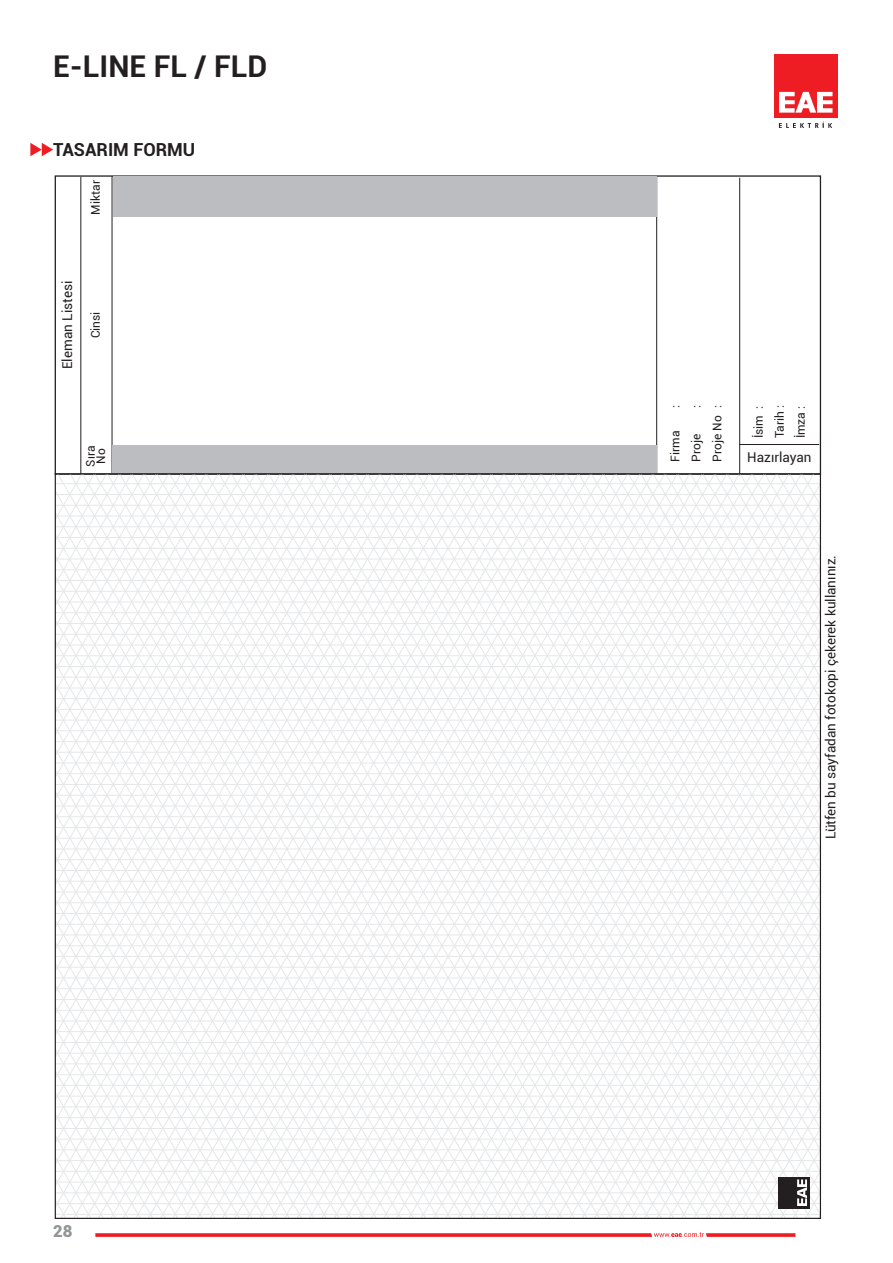
<style>
.page{position:relative;width:893px;height:1263px;background:#fff}
.page>*{position:absolute;margin:0;border:0;box-sizing:border-box;transform-origin:0 0}
.t1{font:700 30px "Roboto";color:#231f20}
.t2{font:700 18px "Roboto";color:#231f20}
.t3{font:900 16.5px "Roboto";color:#939598}
.t4{font:13.5px "Roboto";color:#231f20}
.t5{font:12px/21px "Roboto";color:#231f20;text-align:right}
</style>
<div class="page">
<div style="left:774px;top:54px;width:64px;height:64px;background:#ee1d23"></div>
<svg style="left:779px;top:92px;width:53px;height:21px"></svg>
<svg style="left:779px;top:122px;width:53px;height:6px"></svg>
<svg style="left:95px;top:1232px;width:700px;height:5px"></svg>
<hr style="left:81px;top:177px;width:1px;height:297px;background:#231f20">
<hr style="left:112px;top:176px;width:1px;height:297px;background:#231f20">
<hr style="left:739px;top:178px;width:1px;height:297px;background:#231f20">
<hr style="left:739px;top:444px;width:80px;height:1px;background:#231f20">
<hr style="left:656px;top:176px;width:1px;height:297px;background:#231f20">
<div style="left:112px;top:445px;width:545px;height:27px;background:#bcbdc0"></div>
<div style="left:113px;top:176px;width:543px;height:40px;background:#bcbdc0"></div>
<svg style="left:516px;top:475px;width:153px;height:524px"></svg>
<svg style="left:529px;top:475px;width:140px;height:503px"></svg>
<svg style="left:541px;top:475px;width:278px;height:481px"></svg>
<svg style="left:554px;top:475px;width:265px;height:460px"></svg>
<svg style="left:566px;top:475px;width:253px;height:438px"></svg>
<svg style="left:578px;top:475px;width:241px;height:417px"></svg>
<svg style="left:591px;top:475px;width:228px;height:395px"></svg>
<svg style="left:603px;top:475px;width:216px;height:374px"></svg>
<svg style="left:616px;top:475px;width:203px;height:352px"></svg>
<svg style="left:628px;top:475px;width:191px;height:331px"></svg>
<svg style="left:640px;top:475px;width:179px;height:309px"></svg>
<svg style="left:653px;top:742px;width:166px;height:21px"></svg>
<svg style="left:646px;top:475px;width:173px;height:266px"></svg>
<hr style="left:55px;top:1214px;width:765px;height:1px;background:#e6e7e9">
<hr style="left:55px;top:1203px;width:765px;height:1px;background:#e6e7e9">
<hr style="left:55px;top:1192px;width:765px;height:1px;background:#e6e7e9">
<hr style="left:55px;top:1182px;width:765px;height:1px;background:#e6e7e9">
<hr style="left:55px;top:1171px;width:765px;height:1px;background:#e6e7e9">
<hr style="left:55px;top:1160px;width:765px;height:1px;background:#e6e7e9">
<hr style="left:55px;top:1149px;width:765px;height:1px;background:#e6e7e9">
<hr style="left:55px;top:1139px;width:765px;height:1px;background:#e6e7e9">
<hr style="left:55px;top:1128px;width:765px;height:1px;background:#e6e7e9">
<hr style="left:55px;top:1117px;width:765px;height:1px;background:#e6e7e9">
<hr style="left:55px;top:1106px;width:765px;height:1px;background:#e6e7e9">
<hr style="left:55px;top:1096px;width:765px;height:1px;background:#e6e7e9">
<hr style="left:55px;top:1085px;width:765px;height:1px;background:#e6e7e9">
<hr style="left:55px;top:1074px;width:765px;height:1px;background:#e6e7e9">
<hr style="left:55px;top:1063px;width:765px;height:1px;background:#e6e7e9">
<hr style="left:55px;top:1053px;width:765px;height:1px;background:#e6e7e9">
<hr style="left:55px;top:1042px;width:765px;height:1px;background:#e6e7e9">
<hr style="left:55px;top:1031px;width:765px;height:1px;background:#e6e7e9">
<hr style="left:55px;top:1021px;width:765px;height:1px;background:#e6e7e9">
<hr style="left:55px;top:1010px;width:765px;height:1px;background:#e6e7e9">
<hr style="left:55px;top:999px;width:765px;height:1px;background:#e6e7e9">
<hr style="left:55px;top:988px;width:765px;height:1px;background:#e6e7e9">
<hr style="left:55px;top:978px;width:765px;height:1px;background:#e6e7e9">
<hr style="left:55px;top:967px;width:765px;height:1px;background:#e6e7e9">
<hr style="left:55px;top:956px;width:765px;height:1px;background:#e6e7e9">
<hr style="left:55px;top:945px;width:765px;height:1px;background:#e6e7e9">
<hr style="left:55px;top:935px;width:765px;height:1px;background:#e6e7e9">
<hr style="left:55px;top:924px;width:765px;height:1px;background:#e6e7e9">
<hr style="left:55px;top:913px;width:765px;height:1px;background:#e6e7e9">
<hr style="left:55px;top:902px;width:765px;height:1px;background:#e6e7e9">
<hr style="left:55px;top:892px;width:765px;height:1px;background:#e6e7e9">
<hr style="left:55px;top:881px;width:765px;height:1px;background:#e6e7e9">
<hr style="left:55px;top:870px;width:765px;height:1px;background:#e6e7e9">
<hr style="left:55px;top:859px;width:765px;height:1px;background:#e6e7e9">
<hr style="left:55px;top:849px;width:765px;height:1px;background:#e6e7e9">
<hr style="left:55px;top:838px;width:765px;height:1px;background:#e6e7e9">
<hr style="left:55px;top:827px;width:765px;height:1px;background:#e6e7e9">
<hr style="left:55px;top:816px;width:765px;height:1px;background:#e6e7e9">
<hr style="left:55px;top:806px;width:765px;height:1px;background:#e6e7e9">
<hr style="left:55px;top:795px;width:765px;height:1px;background:#e6e7e9">
<hr style="left:55px;top:784px;width:765px;height:1px;background:#e6e7e9">
<hr style="left:55px;top:773px;width:765px;height:1px;background:#e6e7e9">
<hr style="left:55px;top:763px;width:765px;height:1px;background:#e6e7e9">
<hr style="left:55px;top:752px;width:765px;height:1px;background:#e6e7e9">
<hr style="left:55px;top:741px;width:765px;height:1px;background:#e6e7e9">
<hr style="left:55px;top:730px;width:765px;height:1px;background:#e6e7e9">
<hr style="left:55px;top:720px;width:765px;height:1px;background:#e6e7e9">
<hr style="left:55px;top:709px;width:765px;height:1px;background:#e6e7e9">
<hr style="left:55px;top:698px;width:765px;height:1px;background:#e6e7e9">
<hr style="left:55px;top:688px;width:765px;height:1px;background:#e6e7e9">
<hr style="left:55px;top:677px;width:765px;height:1px;background:#e6e7e9">
<hr style="left:55px;top:666px;width:765px;height:1px;background:#e6e7e9">
<hr style="left:55px;top:655px;width:765px;height:1px;background:#e6e7e9">
<hr style="left:55px;top:645px;width:765px;height:1px;background:#e6e7e9">
<hr style="left:55px;top:634px;width:765px;height:1px;background:#e6e7e9">
<hr style="left:55px;top:623px;width:765px;height:1px;background:#e6e7e9">
<hr style="left:55px;top:612px;width:765px;height:1px;background:#e6e7e9">
<hr style="left:55px;top:602px;width:765px;height:1px;background:#e6e7e9">
<hr style="left:55px;top:591px;width:765px;height:1px;background:#e6e7e9">
<hr style="left:55px;top:580px;width:765px;height:1px;background:#e6e7e9">
<hr style="left:55px;top:569px;width:765px;height:1px;background:#e6e7e9">
<hr style="left:55px;top:559px;width:765px;height:1px;background:#e6e7e9">
<hr style="left:55px;top:548px;width:765px;height:1px;background:#e6e7e9">
<hr style="left:55px;top:537px;width:765px;height:1px;background:#e6e7e9">
<hr style="left:55px;top:526px;width:765px;height:1px;background:#e6e7e9">
<hr style="left:55px;top:516px;width:765px;height:1px;background:#e6e7e9">
<hr style="left:55px;top:505px;width:765px;height:1px;background:#e6e7e9">
<hr style="left:55px;top:494px;width:765px;height:1px;background:#e6e7e9">
<hr style="left:55px;top:483px;width:765px;height:1px;background:#e6e7e9">
<svg style="left:488px;top:475px;width:28px;height:742px"></svg>
<svg style="left:57px;top:475px;width:431px;height:742px"></svg>
<svg style="left:669px;top:956px;width:152px;height:263px"></svg>
<svg style="left:30px;top:143px;width:23px;height:13px"></svg>
<h1 class="t1" style="left:53px;top:45px;width:216px">E-LINE FL / FLD</h1>
<h2 class="t2" style="left:53px;top:137px;width:144px">TASARIM FORMU</h2>
<p class="t5" style="left:85px;top:215px;width:36px;rotate:-90deg">Miktar</p>
<p class="t4" style="left:58px;top:369px;width:90px;rotate:-90deg">Eleman Listesi</p>
<p class="t5" style="left:85px;top:338px;width:28px;rotate:-90deg">Cinsi</p>
<p class="t5" style="left:85px;top:467px;width:23px;line-height:10.5px;text-align:left;rotate:-90deg">Sıra<br>No</p>
<p class="t3" style="left:53px;top:1219px;width:21px">28</p>
<p class="t5" style="left:664px;top:408px;width:5px;rotate:-90deg">:</p>
<p class="t5" style="left:664px;top:462px;width:32px;rotate:-90deg">Firma</p>
<p class="t5" style="left:685px;top:462px;width:59px;rotate:-90deg">:<br>Proje No :</p>
<p class="t5" style="left:748px;top:438px;width:35px;text-align:justify;rotate:-90deg">İsim :<br>Tarih :<br>İmza :</p>
<p class="t5" style="left:685px;top:462px;width:29px;rotate:-90deg">Proje</p>
<p class="t4" style="left:747px;top:448px;width:66px">Hazırlayan</p>
<p class="t4" style="left:821px;top:839px;width:286px;rotate:-90deg">Lütfen bu sayfadan fotokopi çekerek kullanınız.</p>
</div>
